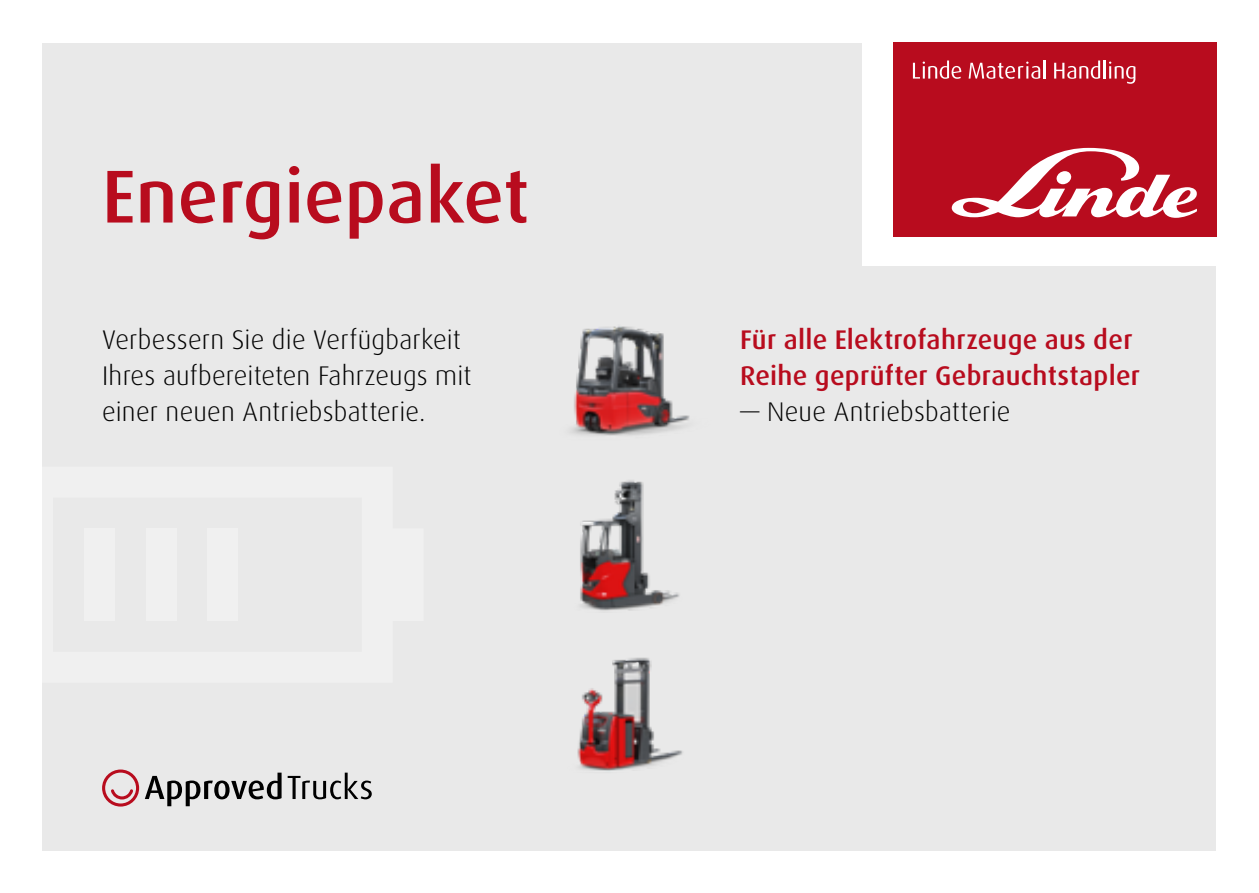
<style>
.page{position:relative;width:1259px;height:893px;background:#fff}
.page>*{position:absolute;margin:0;border:0;box-sizing:border-box;transform-origin:0 0}
.t1{font:500 75px "Dax Pro";letter-spacing:.005em;color:#b80c1e}
.t2{font:300 27px/36px "Dax Pro";letter-spacing:.005em;color:#000}
.t3{font:500 27px/36px "Dax Pro";letter-spacing:.01em;color:#b80c1e}
</style>
<div class="page">
<div style="left:43px;top:43px;width:1173px;height:807px;background:#e9e9e9"></div>
<svg style="left:102px;top:769px;width:37px;height:38px"></svg>
<svg style="left:145px;top:773px;width:136px;height:33px"></svg>
<svg style="left:288px;top:773px;width:84px;height:26px"></svg>
<img style="left:580px;top:480px;width:100px;height:131px">
<img style="left:577px;top:657px;width:106px;height:114px">
<img style="left:570px;top:326px;width:120px;height:110px">
<div style="left:84px;top:528px;width:31px;height:93px;background:#f0f0f0"></div>
<div style="left:146px;top:528px;width:31px;height:93px;background:#f0f0f0"></div>
<div style="left:207px;top:528px;width:31px;height:93px;background:#f0f0f0"></div>
<div style="left:862px;top:3px;width:393px;height:263px;background:#fff"></div>
<div style="left:892px;top:43px;width:324px;height:194px;background:#b80c1e"></div>
<svg style="left:951px;top:148px;width:246px;height:70px"></svg>
<svg style="left:913px;top:61px;width:48px;height:18px"></svg>
<svg style="left:968px;top:61px;width:77px;height:18px"></svg>
<svg style="left:1054px;top:61px;width:81px;height:23px"></svg>
<h1 class="t1" style="left:102px;top:148px;width:428px">Energiepaket</h1>
<p class="t2" style="left:102px;top:321px;width:371px">Verbessern Sie die Verfügbarkeit<br>Ihres aufbereiteten Fahrzeugs mit einer neuen Antriebsbatterie.</p>
<p class="t3" style="left:740px;top:321px;width:401px">Für alle Elektrofahrzeuge aus der<br>Reihe geprüfter Gebrauchtstapler</p>
<p class="t2" style="left:740px;top:393px;width:272px">— Neue Antriebsbatterie</p>
</div>
